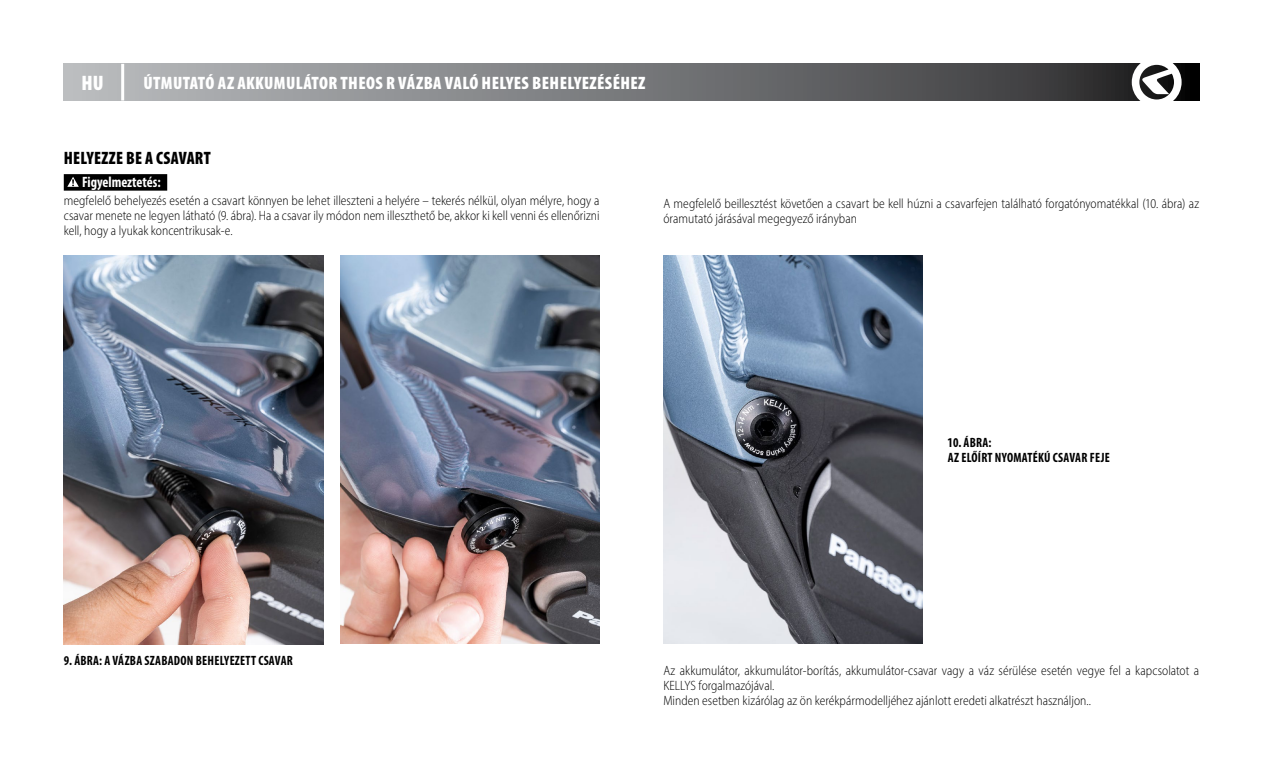
<style>
.page{position:relative;width:1263px;height:783px;background:#fff}
.page>*{position:absolute;margin:0;border:0;box-sizing:border-box;transform-origin:0 0}
.t1{font:900 condensed 21px "Myriad Pro";color:#fff}
.t2{font:900 condensed 18px "Myriad Pro";letter-spacing:.02em;color:#fff}
.t3{font:900 condensed 18px "Myriad Pro";letter-spacing:.015em;color:#000;scale:.95 1}
.t4{font:700 condensed 15px "Myriad Pro";color:#fff;scale:.95 1}
.t5{font:300 semi-condensed 13.5px/15px "Myriad Pro";color:#000;scale:.95 1}
.t6{font:700 condensed 13.5px/15px "Myriad Pro";letter-spacing:.02em;color:#000;scale:.95 1}
</style>
<div class="page">
<div style="left:64px;top:174px;width:103px;height:16px;background:#000"></div>
<svg style="left:67px;top:177px;width:12px;height:10px"></svg>
<div style="left:64px;top:64px;width:1135px;height:36px;background:linear-gradient(to right,#bfc2c5,#282729)"></div>
<hr style="left:121px;top:64px;width:3px;height:36px;background:#fff">
<svg style="left:1132px;top:63px;width:49px;height:38px"></svg>
<img style="left:64px;top:255px;width:259px;height:389px">
<img style="left:341px;top:255px;width:259px;height:388px">
<img style="left:663px;top:255px;width:259px;height:388px">
<h1 class="t1" style="left:81px;top:70px;width:24px">HU</h1>
<h2 class="t2" style="left:143px;top:71px;width:503px">ÚTMUTATÓ AZ AKKUMULÁTOR THEOS R VÁZBA VALÓ HELYES BEHELYEZÉSÉHEZ</h2>
<h2 class="t3" style="left:64px;top:146px;width:156px">HELYEZZE BE A CSAVART</h2>
<p class="t4" style="left:82px;top:172px;width:84px">Figyelmeztetés:</p>
<p class="t5" style="left:64px;top:193px;width:565px;text-align:justify">megfelelő behelyezés esetén a csavart könnyen be lehet illeszteni a helyére – tekerés nélkül, olyan mélyre, hogy a csavar menete ne legyen látható (9. ábra). Ha a csavar ily módon nem illeszthető be, akkor ki kell venni és ellenőrizni kell, hogy a lyukak koncentrikusak-e.</p>
<p class="t5" style="left:663px;top:195px;width:565px">A megfelelő beillesztést követően a csavart be kell húzni a csavarfejen található forgatónyomatékkal (10. ábra) az óramutató járásával megegyező irányban</p>
<p class="t6" style="left:64px;top:652px;width:243px">9. ÁBRA: A VÁZBA SZABADON BEHELYEZETT CSAVAR</p>
<p class="t6" style="left:947px;top:434px;width:172px">10. ÁBRA:<br>AZ ELŐÍRT NYOMATÉKÚ CSAVAR FEJE</p>
<p class="t5" style="left:663px;top:663px;width:565px">Az akkumulátor, akkumulátor-borítás, akkumulátor-csavar vagy a váz sérülése esetén vegye fel a kapcsolatot a<br>KELLYS forgalmazójával.<br>Minden esetben kizárólag az ön kerékpármodelljéhez ajánlott eredeti alkatrészt használjon..</p>
</div>
